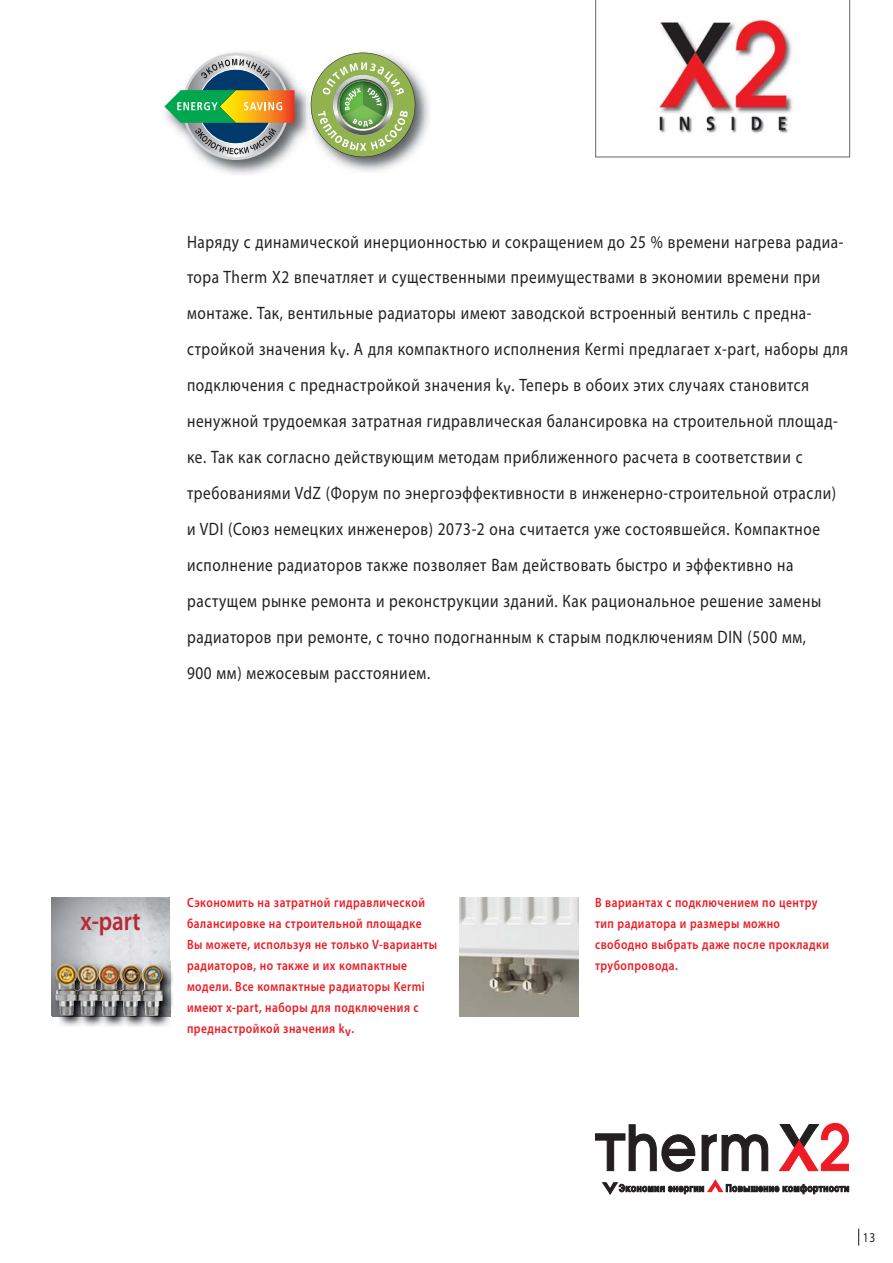
<style>
.page{position:relative;width:893px;height:1263px;background:#fff}
.page>*{position:absolute;margin:0;border:0;box-sizing:border-box;transform-origin:0 0}
.t1{font:600 27px "Myriad Pro";color:#b82837;scale:.85 1}
.t2{font:18px/36px "Myriad Pro";letter-spacing:.04em;color:#231f20;scale:.85 1}
.t3{font:600 13.5px/21px "Myriad Pro";letter-spacing:.04em;color:#ed1c24;scale:.85 1}
.t4{font:13.5px "Myriad Pro";color:#231f20;scale:.85 1}
</style>
<div class="page">
<svg style="left:858px;top:1229px;width:1px;height:17px"></svg>
<img style="left:459px;top:897px;width:119px;height:119px">
<svg style="left:595px;top:0;width:255px;height:158px"></svg>
<svg style="left:595px;top:1125px;width:61px;height:46px"></svg>
<svg style="left:662px;top:1135px;width:33px;height:36px"></svg>
<svg style="left:702px;top:1134px;width:14px;height:37px"></svg>
<svg style="left:722px;top:1134px;width:46px;height:37px"></svg>
<svg style="left:779px;top:1123px;width:70px;height:48px"></svg>
<svg style="left:603px;top:1180px;width:246px;height:14px"></svg>
<img style="left:183px;top:51px;width:124px;height:124px">
<div style="left:182px;top:53px;width:107px;height:107px;background:#d1d3d4;border-radius:50%"></div>
<svg style="left:184px;top:55px;width:103px;height:103px"></svg>
<div style="left:198px;top:69px;width:75px;height:75px;background:#00396b;border-radius:50%"></div>
<svg style="left:201px;top:59px;width:69px;height:20px"></svg>
<svg style="left:164px;top:90px;width:131px;height:64px"></svg>
<img style="left:309px;top:52px;width:121px;height:120px">
<svg style="left:311px;top:53px;width:104px;height:104px;background:#9fb87f"></svg>
<img style="left:53px;top:961px;width:120px;height:66px">
<img style="left:53px;top:961px;width:117px;height:55px">
<img style="left:56px;top:964px;width:31px;height:51px">
<p class="t2" style="left:187px;top:225px;width:779px">Наряду с динамической инерционностью и сокращением до 25 % времени нагрева радиа&shy;тора Therm X2 впечатляет и существенными преимуществами в экономии времени при монтаже. Так, вентильные радиаторы имеют заводской встроенный вентиль с предна&shy;стройкой значения kv. А для компактного исполнения Kermi предлагает x-part, наборы для подключения с преднастройкой значения kv. Теперь в обоих этих случаях становится ненужной трудоемкая затратная гидравлическая балансировка на строительной площад&shy;ке. Так как согласно действующим методам приближенного расчета в соответствии с требованиями VdZ (Форум по энергоэффективности в инженерно-строительной отрасли) и VDI (Союз немецких инженеров) 2073-2 она считается уже состоявшейся. Компактное исполнение радиаторов также позволяет Вам действовать быстро и эффективно на растущем рынке ремонта и реконструкции зданий. Как рациональное решение замены радиаторов при ремонте, с точно подогнанным к старым подключениям DIN (500 мм,<br>900 мм) межосевым расстоянием.</p>
<h1 class="t1" style="left:80px;top:907px;width:72px">x-part</h1>
<p class="t3" style="left:187px;top:892px;width:296px">Сэкономить на затратной гидравлической балансировке на строительной площадке Вы можете, используя не только V-варианты радиаторов, но также и их компактные модели. Все компактные радиаторы Kermi имеют x-part, наборы для подключения с преднастройкой значения kv.</p>
<p class="t3" style="left:595px;top:892px;width:277px">В вариантах с подключением по центру тип радиатора и размеры можно свободно выбрать даже после прокладки трубопровода.</p>
<p class="t4" style="left:863px;top:1232px;width:16px">13</p>
</div>
